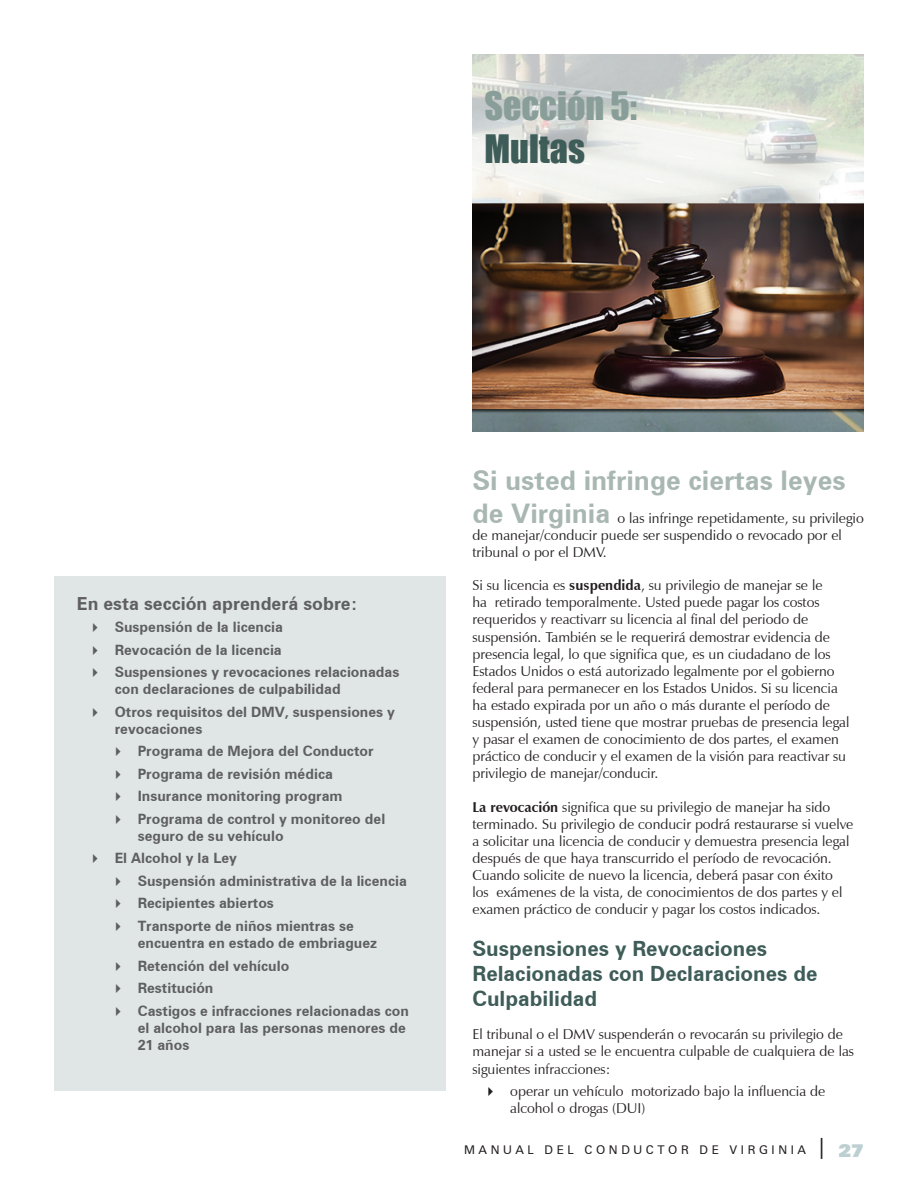
<style>
.page{position:relative;width:918px;height:1188px;background:#fff}
.page>*{position:absolute;margin:0;border:0;box-sizing:border-box;transform-origin:0 0}
.t1{font:36px "Impact";color:#8a9e99}
.t2{font:36px "Impact";color:#3e5c58}
.t3{font:700 27px "Zurich BT";color:#a9b7b3}
.t4{font:700 21px/25.2px "Zurich BT";color:#3e5c58}
.t5{font:700 18px "Zurich BT";color:#5f5f62}
.t6{font:14.25px/17.1px "Zapf Humanist 601 BT";color:#231f20}
.t7{font:700 14.25px/22.5px "Zurich BT";color:#5f5f62}
.t8{font:12px "Zurich BT";letter-spacing:.3em;color:#231f20}
.s1{font-family:"Zurich BT";font-weight:700;font-size:27px;color:#a9b7b3}
.s2{font-weight:700}
.s3{font-size:21px}
.s4{font-weight:900;font-size:18px;color:#bccfd1}
</style>
<div class="page">
<img style="left:472px;top:54px;width:392px;height:378px">
<div style="left:54px;top:576px;width:392px;height:515px;background:#dfe6e5"></div>
<h1 class="t1" style="left:484px;top:84px;width:154px">Sección 5:</h1>
<h1 class="t2" style="left:484px;top:127px;width:102px">Multas</h1>
<p class="t5" style="left:77px;top:592px;width:282px">En esta sección aprenderá sobre:</p>
<p class="t7" style="left:115px;top:616px;width:286px">Suspensión de la licencia<br>Revocación de la licencia<br>Suspensiones y revocaciones relacionadas</p>
<p class="t7" style="left:115px;top:678px;width:282px">con declaraciones de culpabilidad<br>Otros requisitos del DMV, suspensiones y</p>
<p class="t7" style="left:138px;top:717px;width:249px;text-indent:-23px">revocaciones<br>Programa de Mejora del Conductor<br>Programa de revisión médica<br>Insurance monitoring program<br>Programa de control y monitoreo del</p>
<p class="t7" style="left:115px;top:825px;width:170px;text-indent:23px">seguro de su vehículo<br>El Alcohol y la Ley</p>
<p class="t7" style="left:138px;top:870px;width:271px">Suspensión administrativa de la licencia<br>Recipientes abiertos<br>Transporte de niños mientras se</p>
<p class="t7" style="left:138px;top:932px;width:273px">encuentra en estado de embriaguez<br>Retención del vehículo<br>Restitución<br>Castigos e infracciones relacionadas con</p>
<p class="t7" style="left:138px;top:1019px;width:270px;line-height:17.1px">el alcohol para las personas menores de<br>21 años</p>
<h2 class="t3" style="left:472px;top:464px;width:375px">Si usted infringe ciertas leyes</h2>
<p class="t6" style="left:472px;top:509px;width:393px"><span class="s1">de Virginia</span> o las infringe repetidamente, su privilegio de manejar/conducir puede ser suspendido o revocado por el tribunal o por el DMV.</p>
<p class="t6" style="left:472px;top:577px;width:379px">Si su licencia es <span class="s2">suspendida</span>, su privilegio de manejar se le<br>ha retirado temporalmente. Usted puede pagar los costos requeridos y reactivarr su licencia al final del periodo de suspensión. También se le requerirá demostrar evidencia de presencia legal, lo que significa que, es un ciudadano de los Estados Unidos o está autorizado legalmente por el gobierno federal para permanecer en los Estados Unidos. Si su licencia ha estado expirada por un año o más durante el período de suspensión, usted tiene que mostrar pruebas de presencia legal y pasar el examen de conocimiento de dos partes, el examen práctico de conducir y el examen de la visión para reactivar su privilegio de manejar/conducir.</p>
<p class="t6" style="left:472px;top:798px;width:382px"><span class="s2">La revocación</span> significa que su privilegio de manejar ha sido terminado. Su privilegio de conducir podrá restaurarse si vuelve a solicitar una licencia de conducir y demuestra presencia legal después de que haya transcurrido el período de revocación.<br>Cuando solicite de nuevo la licencia, deberá pasar con éxito<br>los exámenes de la vista, de conocimientos de dos partes y el examen práctico de conducir y pagar los costos indicados.</p>
<h3 class="t4" style="left:472px;top:935px;width:347px">Suspensiones y Revocaciones<br>Relacionadas con Declaraciones de<br>Culpabilidad</h3>
<p class="t6" style="left:472px;top:1026px;width:383px">El tribunal o el DMV suspenderán o revocarán su privilegio de manejar si a usted se le encuentra culpable de cualquiera de las siguientes infracciones:</p>
<p class="t6" style="left:510px;top:1083px;width:317px">operar un vehículo motorizado bajo la influencia de alcohol o drogas (DUI)</p>
<p class="t8" style="left:464px;top:1142px;width:401px">MANUAL DEL CONDUCTOR DE VIRGINIA <span class="s3">|</span> <span class="s4">27</span></p>
</div>
